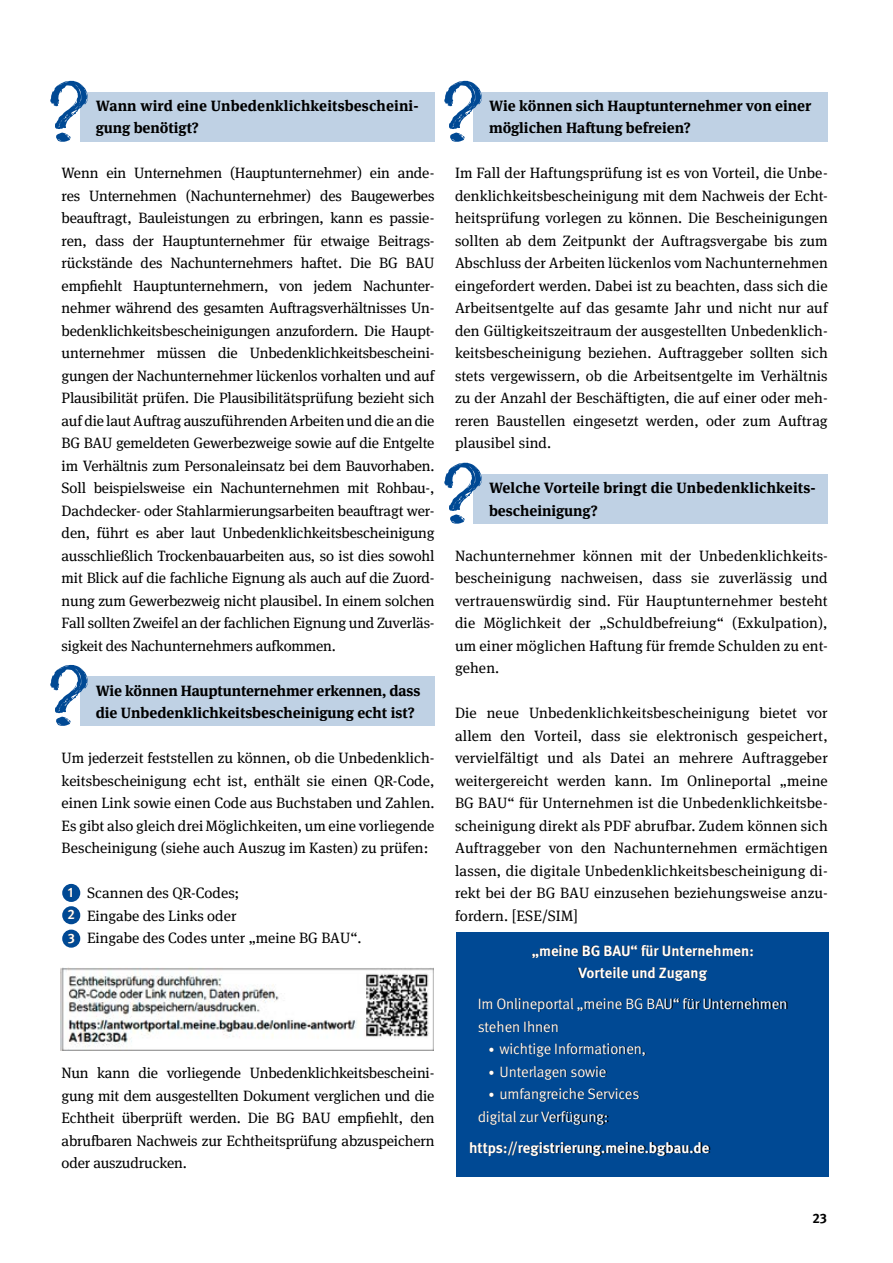
<style>
.page{position:relative;width:893px;height:1263px;background:#fff}
.page>*{position:absolute;margin:0;border:0;box-sizing:border-box;transform-origin:0 0}
.t1{font:15px/22.5px "DGUV Meta Serif";letter-spacing:.005em;color:#000}
.t2{font:700 15px/22.5px "DGUV Meta Serif";color:#000}
.t3{font:15px/22.5px "DGUV Meta";letter-spacing:-.01em;color:#fff}
.t4{font:700 15px/22.5px "DGUV Meta";color:#fff;text-align:center}
.t5{font:700 13.5px/22.8px "DGUV Meta";color:#fff;text-align:justify}
.t6{font:700 13.5px "DGUV Meta";color:#000}
.s1{font-size:12px}
</style>
<div class="page">
<div style="left:456px;top:932px;width:373px;height:244px;background:#004994"></div>
<div style="left:80px;top:676px;width:354px;height:50px;background:#bfd1e4"></div>
<div style="left:80px;top:92px;width:354px;height:50px;background:#bfd1e4"></div>
<div style="left:473px;top:92px;width:355px;height:50px;background:#bfd1e4"></div>
<div style="left:473px;top:474px;width:355px;height:50px;background:#bfd1e4"></div>
<svg style="left:50px;top:81px;width:38px;height:61px"></svg>
<svg style="left:50px;top:665px;width:38px;height:61px"></svg>
<svg style="left:444px;top:81px;width:38px;height:61px"></svg>
<svg style="left:444px;top:463px;width:38px;height:61px"></svg>
<div style="left:62px;top:884px;width:18px;height:18px;background:#004994;border-radius:50%"></div>
<div style="left:62px;top:906px;width:18px;height:18px;background:#004994;border-radius:50%"></div>
<div style="left:62px;top:929px;width:18px;height:19px;background:#004994;border-radius:50%"></div>
<img style="left:61px;top:967px;width:373px;height:83px">
<h4 class="t2" style="left:96px;top:94px;width:324px">Wann wird eine Unbedenklichkeitsbescheini&shy;gung benötigt?</h4>
<p class="t1" style="left:62px;top:162px;width:374px;text-align:justify">Wenn ein Unternehmen (Hauptunternehmer) ein ande&shy;res Unternehmen (Nachunternehmer) des Baugewerbes beauftragt, Bauleistungen zu erbringen, kann es passie&shy;ren, dass der Hauptunternehmer für etwaige Beitrags&shy;rückstände des Nachunternehmers haftet. Die BG BAU empfiehlt Hauptunternehmern, von jedem Nachunter&shy;nehmer während des gesamten Auftragsverhältnisses Un&shy;bedenklichkeitsbescheinigungen anzufordern. Die Haupt&shy;unternehmer müssen die Unbedenklichkeitsbescheini&shy;gungen der Nachunternehmer lückenlos vorhalten und auf Plausibilität prüfen. Die Plausibilitätsprüfung bezieht sich auf die laut Auftrag auszuführenden Arbeiten und die an die BG BAU gemeldeten Gewerbezweige sowie auf die Entgelte im Verhältnis zum Personaleinsatz bei dem Bauvorhaben.<br>Soll beispielsweise ein Nachunternehmen mit Rohbau-, Dachdecker- oder Stahlarmierungsarbeiten beauftragt wer&shy;den, führt es aber laut Unbedenklichkeitsbescheinigung ausschließlich Trockenbauarbeiten aus, so ist dies sowohl mit Blick auf die fachliche Eignung als auch auf die Zuord&shy;nung zum Gewerbezweig nicht plausibel. In einem solchen Fall sollten Zweifel an der fachlichen Eignung und Zuverläs&shy;sigkeit des Nachunternehmers aufkommen.</p>
<h4 class="t2" style="left:96px;top:679px;width:326px">Wie können Hauptunternehmer erkennen, dass die Unbedenklichkeitsbescheinigung echt ist?</h4>
<p class="t1" style="left:62px;top:747px;width:374px;text-align:justify">Um jederzeit feststellen zu können, ob die Unbedenklich&shy;keitsbescheinigung echt ist, enthält sie einen QR-Code, einen Link sowie einen Code aus Buchstaben und Zahlen.<br>Es gibt also gleich drei Möglichkeiten, um eine vorliegende Bescheinigung (siehe auch Auszug im Kasten) zu prüfen:</p>
<p class="t1" style="left:87px;top:882px;width:154px">Scannen des QR-Codes;</p>
<p class="t1" style="left:87px;top:905px;width:276px">Eingabe des Links oder<br>Eingabe des Codes unter „meine BG BAU“.</p>
<p class="t5" style="left:67px;top:881px;width:9px">1<br>2<br>3</p>
<p class="t1" style="left:62px;top:1062px;width:374px;text-align:justify">Nun kann die vorliegende Unbedenklichkeitsbescheini&shy;gung mit dem ausgestellten Dokument verglichen und die Echtheit überprüft werden. Die BG BAU empfiehlt, den abrufbaren Nachweis zur Echtheitsprüfung abzuspeichern oder auszudrucken.</p>
<h4 class="t2" style="left:489px;top:94px;width:324px">Wie können sich Hauptunternehmer von einer möglichen Haftung befreien?</h4>
<p class="t1" style="left:455px;top:162px;width:374px">Im Fall der Haftungsprüfung ist es von Vorteil, die Unbe&shy;denklichkeitsbescheinigung mit dem Nachweis der Echt-</p>
<p class="t1" style="left:455px;top:207px;width:374px;text-align:justify">heitsprüfung vorlegen zu können. Die Bescheinigungen sollten ab dem Zeitpunkt der Auftragsvergabe bis zum Abschluss der Arbeiten lückenlos vom Nachunternehmen eingefordert werden. Dabei ist zu beachten, dass sich die Arbeitsentgelte auf das gesamte Jahr und nicht nur auf</p>
<p class="t1" style="left:455px;top:342px;width:374px">keitsbescheinigung beziehen. Auftraggeber sollten sich stets vergewissern, ob die Arbeitsentgelte im Verhältnis</p>
<p class="t1" style="left:455px;top:410px;width:374px">reren Baustellen eingesetzt werden, oder zum Auftrag plausibel sind.</p>
<p class="t1" style="left:455px;top:320px;width:374px">den Gültigkeitszeitraum der ausgestellten Unbedenklich-</p>
<p class="t1" style="left:455px;top:387px;width:374px">zu der Anzahl der Beschäftigten, die auf einer oder meh-</p>
<h4 class="t2" style="left:489px;top:477px;width:328px">Welche Vorteile bringt die Unbedenklichkeits-</h4>
<h4 class="t2" style="left:489px;top:499px;width:110px">bescheinigung?</h4>
<p class="t1" style="left:455px;top:545px;width:374px">Nachunternehmer können mit der Unbedenklichkeits-</p>
<p class="t1" style="left:455px;top:567px;width:374px;text-align:justify">bescheinigung nachweisen, dass sie zuverlässig und vertrauenswürdig sind. Für Hauptunternehmer besteht die Möglichkeit der „Schuldbefreiung“ (Exkulpation),</p>
<p class="t1" style="left:455px;top:657px;width:46px">gehen.</p>
<p class="t1" style="left:455px;top:702px;width:374px;text-align:justify">Die neue Unbedenklichkeitsbescheinigung bietet vor allem den Vorteil, dass sie elektronisch gespeichert, vervielfältigt und als Datei an mehrere Auftraggeber weitergereicht werden kann. Im Onlineportal „meine</p>
<p class="t1" style="left:455px;top:815px;width:374px">scheinigung direkt als PDF abrufbar. Zudem können sich<br>Auftraggeber von den Nachunternehmen ermächtigen</p>
<p class="t1" style="left:455px;top:635px;width:374px">um einer möglichen Haftung für fremde Schulden zu ent-</p>
<p class="t1" style="left:455px;top:792px;width:374px">BG BAU“ für Unternehmen ist die Unbedenklichkeitsbe-</p>
<p class="t1" style="left:455px;top:860px;width:374px">lassen, die digitale Unbedenklichkeitsbescheinigung di&shy;rekt bei der BG BAU einzusehen beziehungsweise anzu-</p>
<p class="t1" style="left:455px;top:905px;width:124px">fordern. [ESE/SIM]</p>
<p class="t4" style="left:532px;top:940px;width:223px">„meine BG BAU“ für Unternehmen:<br>Vorteile und Zugang</p>
<p class="t3" style="left:478px;top:993px;width:311px">Im Onlineportal „meine BG BAU“ für Unternehmen stehen Ihnen</p>
<p class="t3" style="left:489px;top:1038px;width:159px"><span class="s1">•</span> wichtige Informationen,</p>
<p class="t3" style="left:489px;top:1061px;width:119px"><span class="s1">•</span> Unterlagen sowie</p>
<p class="t3" style="left:478px;top:1083px;width:163px;text-indent:11px"><span class="s1">•</span> umfangreiche Services digital zur Verfügung:</p>
<p class="t4" style="left:469px;top:1137px;width:242px">https://registrierung.meine.bgbau.de</p>
<p class="t6" style="left:812px;top:1210px;width:16px">23</p>
</div>
